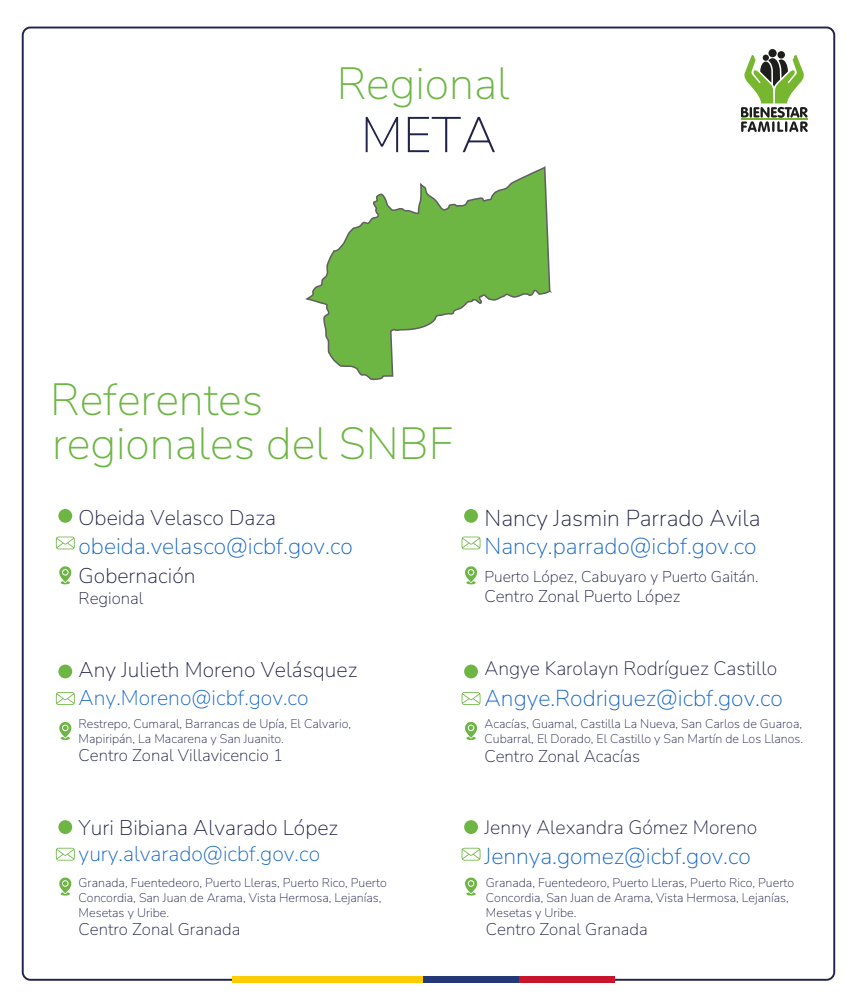
<style>
.page{position:relative;width:857px;height:1005px;background:#fff}
.page>*{position:absolute;margin:0;border:0;box-sizing:border-box;transform-origin:0 0}
.t1{font:200 50px "Nunito Sans 12 pt";color:#21234a}
.t2{font:200 45px/44.2px "Nunito Sans 12 pt";color:#6db644}
.t3{font:200 22.94px "Nunito Sans 12 pt";color:#1466c9}
.t4{font:200 22.94px "Nunito Sans 12 pt";color:#21234a}
.t5{font:200 21.25px "Nunito Sans 12 pt";color:#21234a}
.t6{font:200 21.25px "Nunito Sans 12 pt";color:#1466c9}
.t7{font:200 19.38px "Nunito Sans 12 pt";color:#21234a}
.t8{font:200 16.88px "Nunito Sans 12 pt";color:#21234a}
.t9{font:200 15.62px "Nunito Sans 12 pt";color:#21234a}
.t10{font:200 12.5px/15px "Nunito Sans 12 pt";color:#21234a}
</style>
<div class="page">
<svg style="left:305px;top:166px;width:247px;height:215px"></svg>
<div style="left:232px;top:976px;width:191px;height:7px;background:#fc0"></div>
<div style="left:423px;top:976px;width:95px;height:7px;background:#243877"></div>
<div style="left:518px;top:976px;width:96px;height:7px;background:#c9152b"></div>
<svg style="left:741px;top:49px;width:66px;height:83px"></svg>
<div style="left:58px;top:509px;width:14px;height:14px;background:#6db644;border-radius:50%"></div>
<svg style="left:59px;top:566px;width:12px;height:18px"></svg>
<svg style="left:56px;top:537px;width:19px;height:12px"></svg>
<div style="left:464px;top:509px;width:13px;height:14px;background:#6db644;border-radius:50%"></div>
<svg style="left:465px;top:566px;width:12px;height:18px"></svg>
<svg style="left:461px;top:537px;width:19px;height:12px"></svg>
<div style="left:58px;top:665px;width:14px;height:13px;background:#6db644;border-radius:50%"></div>
<svg style="left:59px;top:722px;width:12px;height:18px"></svg>
<svg style="left:56px;top:692px;width:19px;height:13px"></svg>
<div style="left:464px;top:665px;width:13px;height:13px;background:#6db644;border-radius:50%"></div>
<svg style="left:465px;top:722px;width:12px;height:18px"></svg>
<svg style="left:461px;top:692px;width:19px;height:13px"></svg>
<div style="left:58px;top:820px;width:14px;height:14px;background:#6db644;border-radius:50%"></div>
<svg style="left:59px;top:878px;width:12px;height:18px"></svg>
<svg style="left:56px;top:848px;width:19px;height:13px"></svg>
<div style="left:464px;top:820px;width:13px;height:14px;background:#6db644;border-radius:50%"></div>
<svg style="left:465px;top:878px;width:12px;height:18px"></svg>
<svg style="left:461px;top:848px;width:19px;height:13px"></svg>
<h2 class="t2" style="left:336px;top:60px;width:174px">Regional</h2>
<h1 class="t1" style="left:360px;top:100px;width:137px">META</h1>
<h2 class="t2" style="left:50px;top:375px;width:404px">Referentes regionales del SNBF</h2>
<h3 class="t5" style="left:79px;top:503px;width:199px">Obeida Velasco Daza</h3>
<h3 class="t4" style="left:484px;top:502px;width:277px">Nancy Jasmin Parrado Avila</h3>
<h3 class="t3" style="left:79px;top:530px;width:275px">obeida.velasco@icbf.gov.co</h3>
<h3 class="t3" style="left:484px;top:530px;width:273px">Nancy.parrado@icbf.gov.co</h3>
<h3 class="t5" style="left:79px;top:561px;width:118px">Gobernación</h3>
<h3 class="t8" style="left:79px;top:586px;width:66px">Regional</h3>
<p class="t9" style="left:484px;top:566px;width:275px">Puerto López, Cabuyaro y Puerto Gaitán.</p>
<h3 class="t8" style="left:484px;top:584px;width:197px">Centro Zonal Puerto López</h3>
<h3 class="t5" style="left:79px;top:654px;width:280px">Any Julieth Moreno Velásquez</h3>
<p class="t10" style="left:79px;top:716px;width:274px">Restrepo, Cumaral, Barrancas de Upía, El Calvario,<br>Mapiripán, La Macarena y San Juanito.</p>
<h3 class="t8" style="left:79px;top:744px;width:206px">Centro Zonal Villavicencio 1</h3>
<h3 class="t6" style="left:79px;top:682px;width:231px">Any.Moreno@icbf.gov.co</h3>
<h3 class="t7" style="left:484px;top:655px;width:294px">Angye Karolayn Rodríguez Castillo</h3>
<h3 class="t3" style="left:484px;top:682px;width:300px">Angye.Rodriguez@icbf.gov.co</h3>
<p class="t10" style="left:484px;top:716px;width:320px">Acacías, Guamal, Castilla La Nueva, San Carlos de Guaroa,<br>Cubarral, El Dorado, El Castillo y San Martín de Los Llanos.</p>
<h3 class="t8" style="left:484px;top:745px;width:157px">Centro Zonal Acacías</h3>
<h3 class="t5" style="left:79px;top:813px;width:261px">Yuri Bibiana Alvarado López</h3>
<p class="t10" style="left:79px;top:875px;width:309px">Granada, Fuentedeoro, Puerto Lleras, Puerto Rico, Puerto<br>Concordia, San Juan de Arama, Vista Hermosa, Lejanías,<br>Mesetas y Uribe.</p>
<h3 class="t8" style="left:79px;top:917px;width:163px">Centro Zonal Granada</h3>
<h3 class="t6" style="left:79px;top:839px;width:243px">yury.alvarado@icbf.gov.co</h3>
<h3 class="t7" style="left:484px;top:814px;width:274px">Jenny Alexandra Gómez Moreno</h3>
<h3 class="t3" style="left:484px;top:840px;width:268px">Jennya.gomez@icbf.gov.co</h3>
<p class="t10" style="left:485px;top:875px;width:309px">Granada, Fuentedeoro, Puerto Lleras, Puerto Rico, Puerto<br>Concordia, San Juan de Arama, Vista Hermosa, Lejanías,<br>Mesetas y Uribe.</p>
<h3 class="t8" style="left:485px;top:917px;width:163px">Centro Zonal Granada</h3>
</div>
